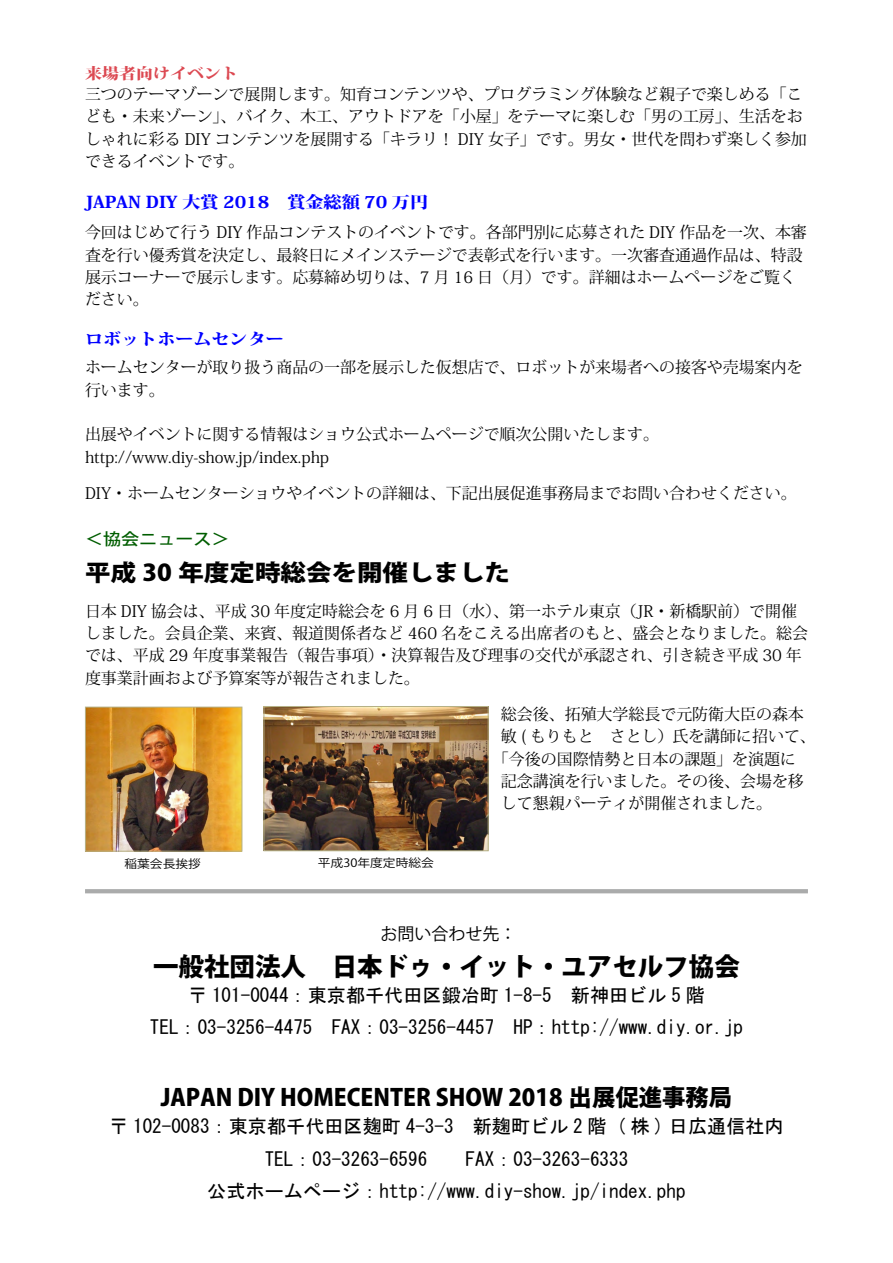
<style>
.page{position:relative;width:893px;height:1263px;background:#fff}
.page>*{position:absolute;margin:0;border:0;box-sizing:border-box;transform-origin:0 0}
.t1{font:800 25.5px "Koz Go Pro";color:#000}
.t2{font:800 23.4px "Koz Go Pro";color:#000}
.t3{font:800 22.95px "Koz Go Pro";color:#000;scale:1.11 1}
.t4{font:19.2px/32.4px "MS Gothic";color:#000;text-align:center}
.t5{font:16.95px "Koz Go Pro";color:#000}
.t6{font:800 16.2px "Koz Min Pro";color:#00f;scale:1.11 1}
.t7{font:500 16.2px "Koz Go Pro";color:#005d00;scale:1.11 1}
.t8{font:15.9px/22.4px "Koz Min Pro";color:#000}
.t9{font:800 15.3px "Koz Min Pro";color:#dc4952;scale:1.11 1}
.t10{font:11.55px "Koz Go Pr 6 N";color:#000;scale:1.11 1}
</style>
<div class="page">
<hr style="left:85px;top:889px;width:723px;height:4px;background:#aaabab">
<img style="left:87px;top:709px;width:153px;height:140px">
<div style="left:85px;top:707px;width:157px;height:144px;border:1px solid #b6b186"></div>
<img style="left:266px;top:708px;width:220px;height:141px">
<div style="left:264px;top:706px;width:224px;height:145px;border:1px solid #b6b186"></div>
<p class="t9" style="left:85px;top:62px;width:139px">来場者向けイベント</p>
<p class="t8" style="left:85px;top:83px;width:723px">三つのテーマゾーンで展開します。知育コンテンツや、プログラミング体験など親子で楽しめる「こども・未来ゾーン」、バイク、木工、アウトドアを「小屋」をテーマに楽しむ「男の工房」、生活をおしゃれに彩る DIY コンテンツを展開する「キラリ！ DIY 女子」です。男女・世代を問わず楽しく参加できるイベントです。</p>
<p class="t6" style="left:85px;top:190px;width:311px">JAPAN DIY 大賞 2018　賞金総額 70 万円</p>
<p class="t8" style="left:85px;top:221px;width:723px">今回はじめて行う DIY 作品コンテストのイベントです。各部門別に応募された DIY 作品を一次、本審査を行い優秀賞を決定し、最終日にメインステージで表彰式を行います。一次審査通過作品は、特設展示コーナーで展示します。応募締め切りは、7 月 16 日（月）です。詳細はホームページをご覧ください。</p>
<p class="t6" style="left:85px;top:327px;width:181px">ロボットホームセンター</p>
<p class="t8" style="left:85px;top:356px;width:719px">ホームセンターが取り扱う商品の一部を展示した仮想店で、ロボットが来場者への接客や売場案内を行います。</p>
<p class="t8" style="left:85px;top:423px;width:576px">出展やイベントに関する情報はショウ公式ホームページで順次公開いたします。http://www.diy-show.jp/index.php</p>
<p class="t8" style="left:85px;top:481px;width:713px">DIY・ホームセンターショウやイベントの詳細は、下記出展促進事務局までお問い合わせください。</p>
<p class="t7" style="left:85px;top:529px;width:132px">＜協会ニュース＞</p>
<h3 class="t3" style="left:85px;top:557px;width:384px">平成 30 年度定時総会を開催しました</h3>
<p class="t8" style="left:85px;top:599px;width:724px">日本 DIY 協会は、平成 30 年度定時総会を 6 月 6 日（水）、第一ホテル東京（JR・新橋駅前）で開催しました。会員企業、来賓、報道関係者など 460 名をこえる出席者のもと、盛会となりました。総会では、平成 29 年度事業報告（報告事項）・決算報告及び理事の交代が承認され、引き続き平成 30 年度事業計画および予算案等が報告されました。</p>
<p class="t8" style="left:501px;top:702px;width:304px">総会後、拓殖大学総長で元防衛大臣の森本</p>
<p class="t8" style="left:501px;top:725px;width:316px">敏 ( もりもと　さとし）氏を講師に招いて、</p>
<p class="t8" style="left:493px;top:747px;width:304px">「今後の国際情勢と日本の課題」を演題に</p>
<p class="t8" style="left:501px;top:769px;width:304px">記念講演を行いました。その後、会場を移</p>
<p class="t8" style="left:501px;top:792px;width:273px">して懇親パーティが開催されました。</p>
<p class="t10" style="left:124px;top:857px;width:70px">稲葉会長挨拶</p>
<p class="t10" style="left:318px;top:856px;width:106px">平成30年度定時総会</p>
<p class="t5" style="left:381px;top:923px;width:138px">お問い合わせ先：</p>
<h1 class="t1" style="left:153px;top:950px;width:588px">一般社団法人　日本ドゥ・イット・ユアセルフ協会</h1>
<p class="t4" style="left:150px;top:979px;width:595px;line-height:32px">〒 101-0044：東京都千代田区鍛冶町 1-8-5　新神田ビル 5 階<br>TEL：03-3256-4475　FAX：03-3256-4457　HP：http://www.diy.or.jp</p>
<h2 class="t2" style="left:161px;top:1082px;width:573px">JAPAN DIY HOMECENTER SHOW 2018 出展促進事務局</h2>
<p class="t4" style="left:109px;top:1109px;width:676px">〒 102-0083：東京都千代田区麹町 4-3-3　新麹町ビル 2 階 ( 株 ) 日広通信社内<br>TEL：03-3263-6596　　FAX：03-3263-6333<br>公式ホームページ：http://www.diy-show.jp/index.php</p>
</div>
